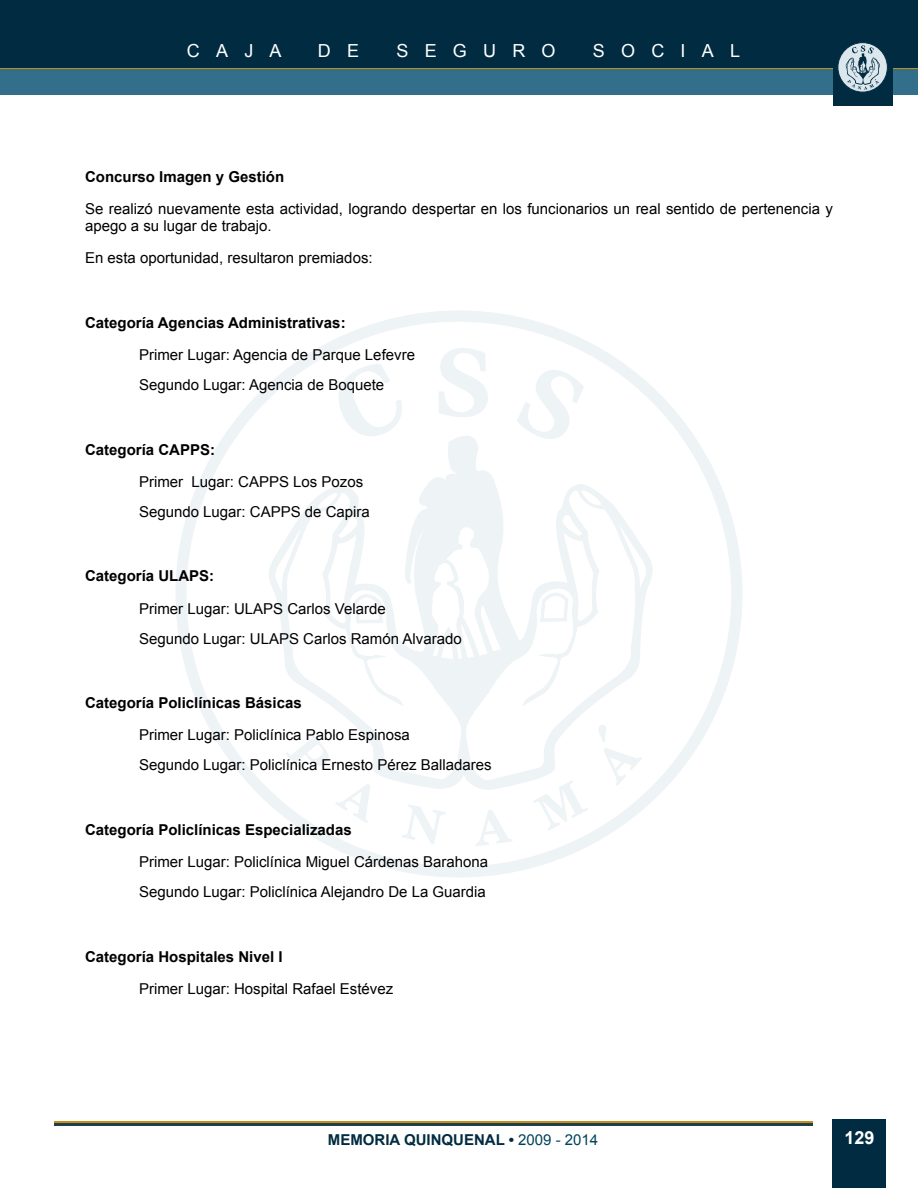
<style>
.page{position:relative;width:918px;height:1188px;background:#fff}
.page>*{position:absolute;margin:0;border:0;box-sizing:border-box;transform-origin:0 0}
.t1{font:18px "Arial";letter-spacing:.9em;color:#fff}
.t2{font:700 18px "Arial";color:#fff}
.t3{font:15px/32.2px "Arial";color:#000}
.t4{font:700 15px "Arial";color:#002b40}
.s1{font-weight:700}
.s2{font-weight:400;color:#00445c}
</style>
<div class="page">
<div style="left:0;top:0;width:918px;height:95px;background:#336f8b"></div>
<div style="left:0;top:0;width:918px;height:68px;background:#002b40"></div>
<div style="left:833px;top:11px;width:59px;height:94px;background:#002b40"></div>
<svg style="left:837px;top:42px;width:51px;height:51px"></svg>
<div style="left:833px;top:1120px;width:53px;height:68px;background:#002b40"></div>
<hr style="left:54px;top:1121px;width:758px;height:3px;background:#c98d16">
<hr style="left:54px;top:1123px;width:758px;height:3px;background:#1d404e">
<svg style="left:176px;top:311px;width:566px;height:566px"></svg>
<svg style="left:332px;top:364px;width:72px;height:72px"></svg>
<svg style="left:439px;top:348px;width:49px;height:69px"></svg>
<svg style="left:517px;top:370px;width:67px;height:69px"></svg>
<svg style="left:335px;top:784px;width:36px;height:39px"></svg>
<svg style="left:402px;top:804px;width:44px;height:40px"></svg>
<svg style="left:475px;top:810px;width:38px;height:36px"></svg>
<svg style="left:533px;top:780px;width:55px;height:51px"></svg>
<svg style="left:603px;top:748px;width:39px;height:38px"></svg>
<svg style="left:274px;top:528px;width:10px;height:64px"></svg>
<svg style="left:284px;top:493px;width:178px;height:286px"></svg>
<svg style="left:431px;top:527px;width:34px;height:132px"></svg>
<svg style="left:465px;top:491px;width:172px;height:289px"></svg>
<svg style="left:619px;top:524px;width:28px;height:64px"></svg>
<svg style="left:544px;top:515px;width:49px;height:106px"></svg>
<p class="t1" style="left:187px;top:39px;width:96px">CAJA</p>
<p class="t1" style="left:318px;top:39px;width:43px">D E</p>
<p class="t1" style="left:397px;top:39px;width:161px">SEGURO</p>
<p class="t1" style="left:593px;top:39px;width:149px">SOCIAL</p>
<p class="t3" style="left:85px;top:160px;width:749px"><span class="s1">Concurso Imagen y Gestión<br></span>Se realizó nuevamente esta actividad, logrando despertar en los funcionarios un real sentido de pertenencia y</p>
<p class="t3" style="left:85px;top:210px;width:289px">apego a su lugar de trabajo.<br>En esta oportunidad, resultaron premiados:</p>
<p class="t3" style="left:139px;top:307px;width:277px;text-indent:-54px"><span class="s1">Categoría Agencias Administrativas:<br></span>Primer Lugar: Agencia de Parque Lefevre</p>
<p class="t3" style="left:139px;top:369px;width:247px">Segundo Lugar: Agencia de Boquete</p>
<p class="t3" style="left:139px;top:433px;width:226px;text-indent:-54px"><span class="s1">Categoría CAPPS:<br></span>Primer Lugar: CAPPS Los Pozos</p>
<p class="t3" style="left:139px;top:496px;width:232px">Segundo Lugar: CAPPS de Capira</p>
<p class="t3" style="left:139px;top:560px;width:248px;text-indent:-54px"><span class="s1">Categoría ULAPS:<br></span>Primer Lugar: ULAPS Carlos Velarde</p>
<p class="t3" style="left:139px;top:622px;width:324px">Segundo Lugar: ULAPS Carlos Ramón Alvarado</p>
<p class="t3" style="left:139px;top:687px;width:272px;text-indent:-54px"><span class="s1">Categoría Policlínicas Básicas<br></span>Primer Lugar: Policlínica Pablo Espinosa</p>
<p class="t3" style="left:139px;top:749px;width:354px">Segundo Lugar: Policlínica Ernesto Pérez Balladares</p>
<p class="t3" style="left:139px;top:814px;width:351px;text-indent:-54px"><span class="s1">Categoría Policlínicas Especializadas<br></span>Primer Lugar: Policlínica Miguel Cárdenas Barahona</p>
<p class="t3" style="left:139px;top:876px;width:348px">Segundo Lugar: Policlínica Alejandro De La Guardia</p>
<p class="t3" style="left:139px;top:940px;width:256px;text-indent:-54px"><span class="s1">Categoría Hospitales Nivel I<br></span>Primer Lugar: Hospital Rafael Estévez</p>
<p class="t4" style="left:328px;top:1130px;width:272px">MEMORIA QUINQUENAL • <span class="s2">2009 - 2014</span></p>
<p class="t2" style="left:844px;top:1126px;width:32px">129</p>
</div>
